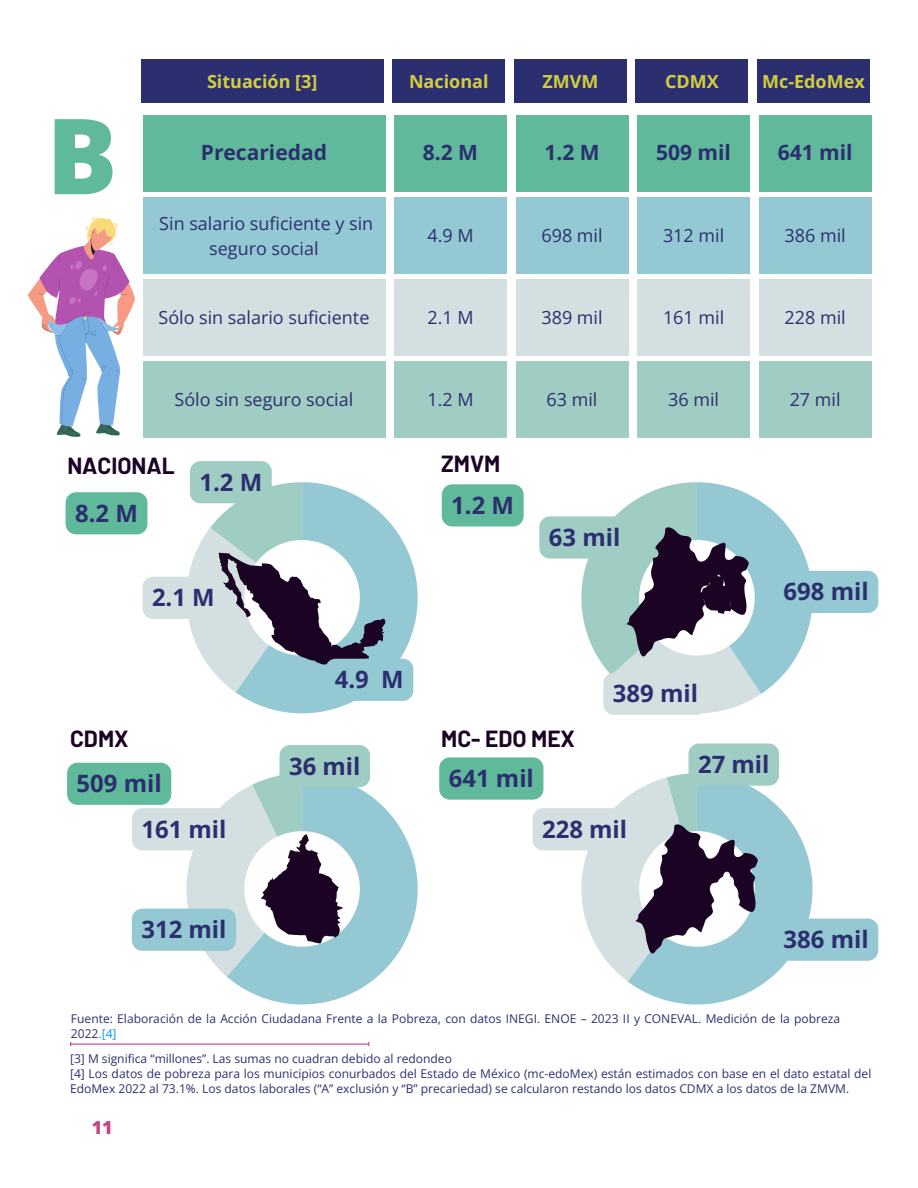
<style>
.page{position:relative;width:918px;height:1188px;background:#fff}
.page>*{position:absolute;margin:0;border:0;box-sizing:border-box;transform-origin:0 0}
.t1{font:800 105.15px "Open Sans";color:#60b99a}
.t2{font:700 23.85px "Open Sans";color:#2c2f6f}
.t3{font:700 22.8px "Barlow";color:#1b0423}
.t4{font:700 21px "Open Sans";color:#2c2f6f}
.t5{font:18px/24.8px "Open Sans";color:#2c2f6f;text-align:center}
.t6{font:700 18px "Open Sans";color:#d3ce3d}
.t7{font:800 18px "Open Sans";color:#c54189}
.t8{font:12px/15.1px "Open Sans";color:#2c2f6f}
.s1{color:#009af8}
</style>
<div class="page">
<div style="left:141px;top:59px;width:242px;height:44px;background:#2c2f6f"></div>
<div style="left:393px;top:59px;width:112px;height:44px;background:#2c2f6f"></div>
<div style="left:514px;top:59px;width:113px;height:44px;background:#2c2f6f"></div>
<div style="left:636px;top:59px;width:112px;height:44px;background:#2c2f6f"></div>
<div style="left:757px;top:59px;width:113px;height:44px;background:#2c2f6f"></div>
<svg style="left:227px;top:780px;width:191px;height:225px;fill:#94c8d2"></svg>
<svg style="left:187px;top:482px;width:231px;height:231px"></svg>
<div style="left:143px;top:115px;width:242px;height:77px;background:#60b99a"></div>
<div style="left:394px;top:115px;width:113px;height:77px;background:#60b99a"></div>
<div style="left:516px;top:115px;width:112px;height:77px;background:#60b99a"></div>
<div style="left:637px;top:115px;width:113px;height:77px;background:#60b99a"></div>
<div style="left:759px;top:115px;width:112px;height:77px;background:#60b99a"></div>
<div style="left:143px;top:197px;width:242px;height:77px;background:#94c8d2"></div>
<div style="left:394px;top:197px;width:113px;height:77px;background:#94c8d2"></div>
<div style="left:516px;top:197px;width:112px;height:77px;background:#94c8d2"></div>
<div style="left:637px;top:197px;width:113px;height:77px;background:#94c8d2"></div>
<div style="left:759px;top:197px;width:112px;height:77px;background:#94c8d2"></div>
<div style="left:143px;top:279px;width:242px;height:77px;background:#d3dfe1"></div>
<div style="left:394px;top:279px;width:113px;height:77px;background:#d3dfe1"></div>
<div style="left:516px;top:279px;width:112px;height:77px;background:#d3dfe1"></div>
<div style="left:637px;top:279px;width:113px;height:77px;background:#d3dfe1"></div>
<div style="left:759px;top:279px;width:112px;height:77px;background:#d3dfe1"></div>
<div style="left:143px;top:361px;width:242px;height:77px;background:#9fccc3"></div>
<div style="left:394px;top:361px;width:113px;height:77px;background:#9fccc3"></div>
<div style="left:516px;top:361px;width:112px;height:77px;background:#9fccc3"></div>
<div style="left:637px;top:361px;width:113px;height:77px;background:#9fccc3"></div>
<div style="left:759px;top:361px;width:112px;height:77px;background:#9fccc3"></div>
<svg style="left:28px;top:217px;width:107px;height:220px"></svg>
<div style="left:325px;top:659px;width:88px;height:42px;background:#94c8d2;border-radius:11px"></div>
<div style="left:142px;top:577px;width:82px;height:42px;background:#d3dfe1;border-radius:11px"></div>
<svg style="left:581px;top:482px;width:297px;height:233px"></svg>
<div style="left:190px;top:461px;width:82px;height:42px;background:#9fccc3;border-radius:11px"></div>
<div style="left:539px;top:516px;width:91px;height:43px;background:#9fccc3;border-radius:11px"></div>
<div style="left:689px;top:744px;width:90px;height:42px;background:#9fccc3;border-radius:11px"></div>
<div style="left:279px;top:745px;width:91px;height:42px;background:#9fccc3;border-radius:11px"></div>
<div style="left:66px;top:492px;width:81px;height:42px;background:#60b99a;border-radius:11px"></div>
<svg style="left:67px;top:763px;width:276px;height:214px"></svg>
<div style="left:442px;top:484px;width:82px;height:43px;background:#60b99a;border-radius:11px"></div>
<svg style="left:439px;top:757px;width:439px;height:248px"></svg>
<hr style="left:71px;top:1044px;width:297px;height:1px;background:#c6408a">
<h1 class="t1" style="left:47px;top:82px;width:72px">B</h1>
<h3 class="t6" style="left:207px;top:68px;width:112px">Situación [3]</h3>
<h3 class="t6" style="left:409px;top:68px;width:81px">Nacional</h3>
<h3 class="t6" style="left:542px;top:68px;width:58px">ZMVM</h3>
<h3 class="t6" style="left:665px;top:68px;width:55px">CDMX</h3>
<h3 class="t6" style="left:762px;top:68px;width:104px">Mc-EdoMex</h3>
<h3 class="t4" style="left:201px;top:138px;width:128px">Precariedad</h3>
<h3 class="t4" style="left:423px;top:138px;width:57px">8.2 M</h3>
<h3 class="t4" style="left:544px;top:138px;width:57px">1.2 M</h3>
<h3 class="t4" style="left:656px;top:138px;width:76px">509 mil</h3>
<h3 class="t4" style="left:778px;top:138px;width:76px">641 mil</h3>
<h3 class="t5" style="left:159px;top:211px;width:216px">Sin salario suficiente y sin seguro social</h3>
<h3 class="t5" style="left:427px;top:223px;width:48px">4.9 M</h3>
<h3 class="t5" style="left:541px;top:223px;width:63px">698 mil</h3>
<h3 class="t5" style="left:663px;top:223px;width:63px">312 mil</h3>
<h3 class="t5" style="left:785px;top:223px;width:63px">386 mil</h3>
<h3 class="t5" style="left:158px;top:305px;width:212px">Sólo sin salario suficiente</h3>
<h3 class="t5" style="left:427px;top:305px;width:48px">2.1 M</h3>
<h3 class="t5" style="left:541px;top:305px;width:63px">389 mil</h3>
<h3 class="t5" style="left:663px;top:305px;width:63px">161 mil</h3>
<h3 class="t5" style="left:785px;top:305px;width:63px">228 mil</h3>
<h3 class="t5" style="left:175px;top:387px;width:180px">Sólo sin seguro social</h3>
<h3 class="t5" style="left:427px;top:387px;width:48px">1.2 M</h3>
<h3 class="t5" style="left:547px;top:387px;width:52px">63 mil</h3>
<h3 class="t5" style="left:668px;top:387px;width:52px">36 mil</h3>
<h3 class="t5" style="left:790px;top:387px;width:52px">27 mil</h3>
<h3 class="t3" style="left:67px;top:451px;width:109px">NACIONAL</h3>
<h2 class="t2" style="left:75px;top:496px;width:64px">8.2 M</h2>
<h2 class="t2" style="left:199px;top:465px;width:64px">1.2 M</h2>
<h2 class="t2" style="left:152px;top:581px;width:64px">2.1 M</h2>
<h3 class="t3" style="left:441px;top:449px;width:61px">ZMVM</h3>
<h2 class="t2" style="left:451px;top:488px;width:64px">1.2 M</h2>
<h2 class="t2" style="left:549px;top:520px;width:73px">63 mil</h2>
<h2 class="t2" style="left:784px;top:575px;width:87px">698 mil</h2>
<h3 class="t3" style="left:70px;top:724px;width:60px">CDMX</h3>
<h2 class="t2" style="left:77px;top:767px;width:87px">509 mil</h2>
<h2 class="t2" style="left:335px;top:663px;width:70px">4.9 M</h2>
<h3 class="t3" style="left:441px;top:724px;width:135px">MC- EDO MEX</h3>
<h2 class="t2" style="left:613px;top:677px;width:87px">389 mil</h2>
<h2 class="t2" style="left:289px;top:749px;width:73px">36 mil</h2>
<h2 class="t2" style="left:698px;top:748px;width:73px">27 mil</h2>
<h2 class="t2" style="left:449px;top:761px;width:87px">641 mil</h2>
<h2 class="t2" style="left:141px;top:812px;width:87px">161 mil</h2>
<h2 class="t2" style="left:542px;top:812px;width:87px">228 mil</h2>
<h2 class="t2" style="left:141px;top:913px;width:87px">312 mil</h2>
<h2 class="t2" style="left:784px;top:923px;width:87px">386 mil</h2>
<p class="t8" style="left:71px;top:1011px;width:771px">Fuente: Elaboración de la Acción Ciudadana Frente a la Pobreza, con datos INEGI. ENOE – 2023 II y CONEVAL. Medición de la pobreza<br>2022<span class="s1">.[4]</span></p>
<p class="t8" style="left:70px;top:1051px;width:803px">[3] M significa “millones”. Las sumas no cuadran debido al redondeo<br>[4] Los datos de pobreza para los municipios conurbados del Estado de México (mc-edoMex) están estimados con base en el dato estatal del<br>EdoMex 2022 al 73.1%. Los datos laborales (“A” exclusión y “B” precariedad) se calcularon restando los datos CDMX a los datos de la ZMVM.</p>
<h3 class="t7" style="left:92px;top:1115px;width:23px">11</h3>
</div>
